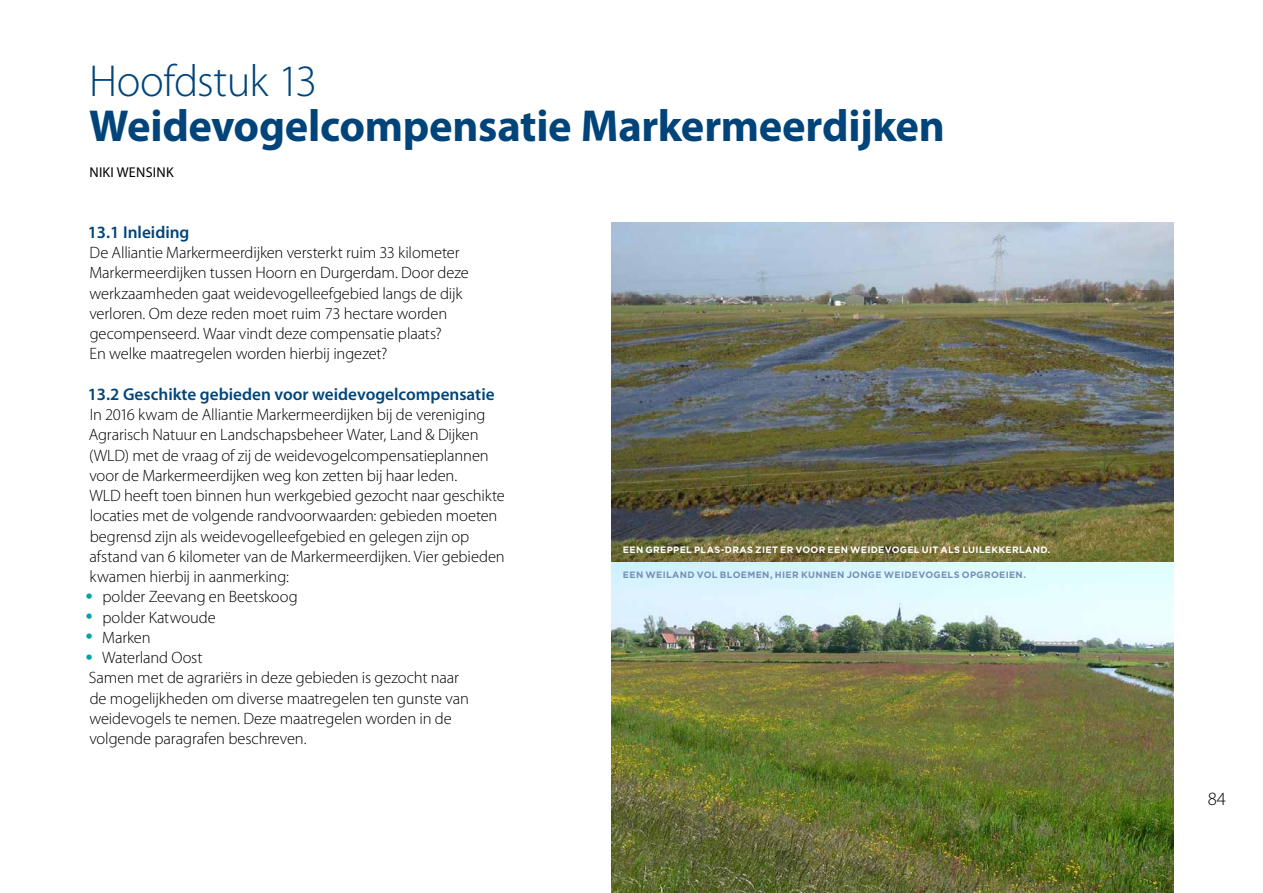
<style>
.page{position:relative;width:1263px;height:893px;background:#fff}
.page>*{position:absolute;margin:0;border:0;box-sizing:border-box;transform-origin:0 0}
.t1{font:700 45px "Myriad Pro";letter-spacing:-.01em;color:#00447a}
.t2{font:300 45px "Myriad Pro";letter-spacing:-.015em;color:#00447a}
.t3{font:300 18.75px "Myriad Pro";color:#000}
.t4{font:600 17.25px "Myriad Pro";color:#00447a}
.t5{font:300 16.5px/20.2px "Myriad Pro";letter-spacing:-.01em;color:#000}
.t6{font:14.25px "Myriad Pro";letter-spacing:.02em;color:#000}
.t7{font:700 9.3px "Gotham";letter-spacing:.035em;color:#fff}
.t8{font:700 9.3px "Gotham";letter-spacing:.035em;color:#7790b6}
.s1{font-size:30px;color:#00a4a7}
</style>
<div class="page">
<img style="left:611px;top:562px;width:563px;height:331px">
<img style="left:611px;top:222px;width:563px;height:340px">
<h1 class="t2" style="left:89px;top:56px;width:229px">Hoofdstuk 13</h1>
<h1 class="t1" style="left:89px;top:97px;width:857px">Weidevogelcompensatie Markermeerdijken</h1>
<p class="t6" style="left:89px;top:163px;width:86px">NIKI WENSINK</p>
<p class="t4" style="left:88px;top:221px;width:103px">13.1 Inleiding</p>
<p class="t5" style="left:89px;top:243px;width:381px">De Alliantie Markermeerdijken versterkt ruim 33 kilometer Markermeerdijken tussen Hoorn en Durgerdam. Door deze werkzaamheden gaat weidevogelleefgebied langs de dijk verloren. Om deze reden moet ruim 73 hectare worden gecompenseerd. Waar vindt deze compensatie plaats?<br>En welke maatregelen worden hierbij ingezet?</p>
<p class="t4" style="left:88px;top:383px;width:408px">13.2 Geschikte gebieden voor weidevogelcompensatie</p>
<p class="t5" style="left:89px;top:405px;width:418px">In 2016 kwam de Alliantie Markermeerdijken bij de vereniging Agrarisch Natuur en Landschapsbeheer Water, Land &amp; Dijken (WLD) met de vraag of zij de weidevogelcompensatieplannen voor de Markermeerdijken weg kon zetten bij haar leden.<br>WLD heeft toen binnen hun werkgebied gezocht naar geschikte locaties met de volgende randvoorwaarden: gebieden moeten begrensd zijn als weidevogelleefgebied en gelegen zijn op afstand van 6 kilometer van de Markermeerdijken. Vier gebieden kwamen hierbij in aanmerking:</p>
<p class="t5" style="left:85px;top:587px;width:214px"><span class="s1">•</span> polder Zeevang en Beetskoog</p>
<p class="t5" style="left:85px;top:607px;width:132px"><span class="s1">•</span> polder Katwoude</p>
<p class="t5" style="left:85px;top:627px;width:67px"><span class="s1">•</span> Marken</p>
<p class="t5" style="left:85px;top:648px;width:385px"><span class="s1">•</span> Waterland Oost<br>Samen met de agrariërs in deze gebieden is gezocht naar de mogelijkheden om diverse maatregelen ten gunste van weidevogels te nemen. Deze maatregelen worden in de volgende paragrafen beschreven.</p>
<p class="t7" style="left:623px;top:544px;width:429px">EEN GREPPEL PLAS-DRAS ZIET ER VOOR EEN WEIDEVOGEL UIT ALS LUILEKKERLAND.</p>
<p class="t8" style="left:623px;top:568px;width:404px">EEN WEILAND VOL BLOEMEN, HIER KUNNEN JONGE WEIDEVOGELS OPGROEIEN.</p>
<p class="t3" style="left:1208px;top:788px;width:20px">84</p>
</div>
